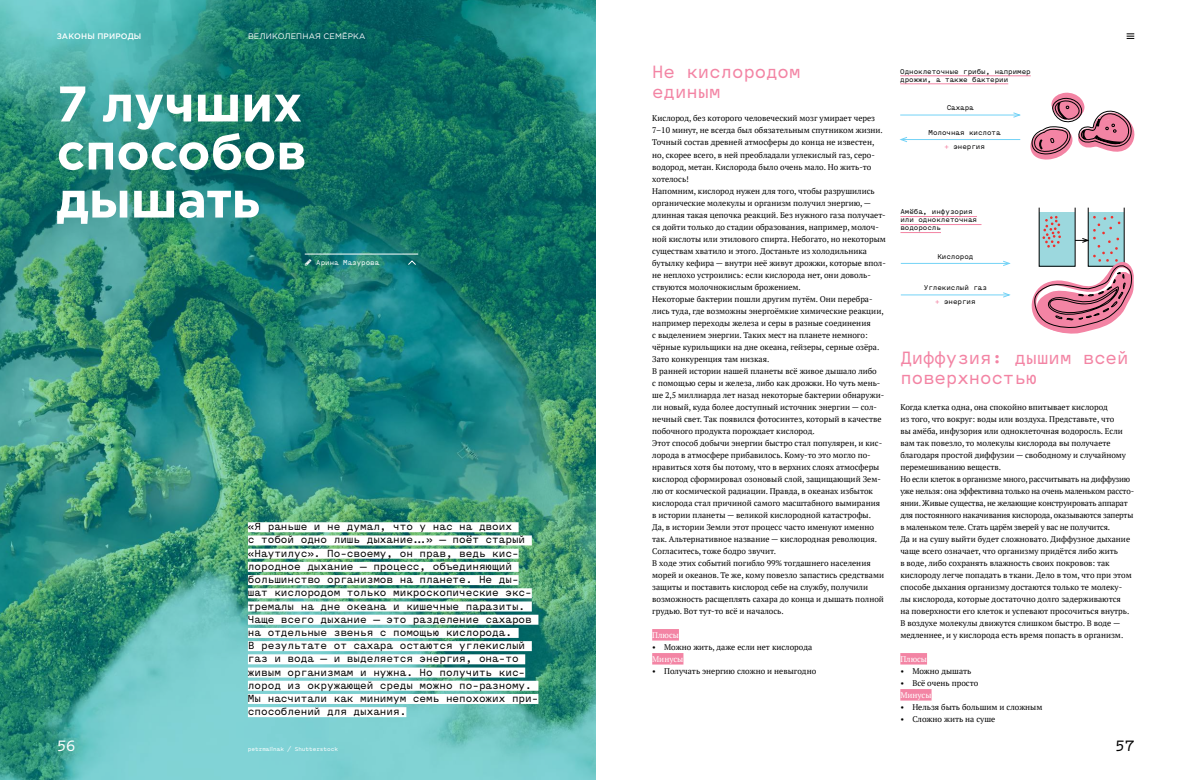
<style>
.page{position:relative;width:1191px;height:780px;background:#fff}
.page>*{position:absolute;margin:0;border:0;box-sizing:border-box;transform-origin:0 0}
.t1{font:700 50px/48px "Gotham Pro";color:#fff;text-align:justify}
.t2{font:19px/20px "Menoe Grotesque";color:#f384a4}
.t3{font:16px "Menoe Grotesque";color:#fff}
.t4{font:16px "Menoe Grotesque";color:#000}
.t5{font:11px/13.2px "Menoe Grotesque";color:#000}
.t6{font:8.2px/12px "PT Serif";color:#000}
.t7{font:8.2px "PT Serif";color:#fff}
.t8{font:8px "Gotham Pro";letter-spacing:.02em;color:#fff}
.t9{font:500 8px "Gotham Pro";letter-spacing:.02em;color:#fff}
.t10{font:7.5px/8px "Menoe Grotesque";color:#000}
.t11{font:7.5px "Menoe Grotesque";color:#fff}
.t12{font:6px "Menoe Grotesque";color:#fff}
.s1{color:#f384a4}
</style>
<div class="page">
<img style="left:0;top:0;width:596px;height:780px">
<hr style="left:305px;top:253px;width:113px;height:1px;background:#fff">
<svg style="left:407px;top:259px;width:10px;height:7px"></svg>
<div style="left:652px;top:629px;width:27px;height:11px;background:#f384a4"></div>
<div style="left:652px;top:653px;width:31px;height:11px;background:#f384a4"></div>
<div style="left:900px;top:653px;width:27px;height:11px;background:#f384a4"></div>
<div style="left:900px;top:689px;width:31px;height:11px;background:#f384a4"></div>
<div style="left:248px;top:522px;width:270px;height:10px;background:#fff"></div>
<div style="left:248px;top:535px;width:284px;height:10px;background:#fff"></div>
<div style="left:248px;top:548px;width:270px;height:10px;background:#fff"></div>
<div style="left:248px;top:562px;width:270px;height:10px;background:#fff"></div>
<div style="left:248px;top:575px;width:270px;height:10px;background:#fff"></div>
<div style="left:248px;top:588px;width:284px;height:10px;background:#fff"></div>
<div style="left:248px;top:601px;width:284px;height:10px;background:#fff"></div>
<div style="left:248px;top:614px;width:290px;height:10px;background:#fff"></div>
<div style="left:248px;top:628px;width:270px;height:10px;background:#fff"></div>
<div style="left:248px;top:641px;width:284px;height:10px;background:#fff"></div>
<div style="left:248px;top:654px;width:277px;height:10px;background:#fff"></div>
<div style="left:248px;top:667px;width:277px;height:10px;background:#fff"></div>
<div style="left:248px;top:680px;width:290px;height:10px;background:#fff"></div>
<div style="left:248px;top:694px;width:290px;height:10px;background:#fff"></div>
<div style="left:248px;top:707px;width:158px;height:10px;background:#fff"></div>
<hr style="left:900px;top:75px;width:130px;height:1px;background:#f384a4">
<hr style="left:900px;top:83px;width:108px;height:1px;background:#f384a4">
<hr style="left:900px;top:115px;width:119px;height:1px;background:#00aeef">
<hr style="left:901px;top:139px;width:119px;height:1px;background:#00aeef">
<svg style="left:899px;top:137px;width:8px;height:5px"></svg>
<hr style="left:900px;top:216px;width:77px;height:1px;background:#f384a4">
<hr style="left:900px;top:224px;width:81px;height:1px;background:#f384a4">
<hr style="left:900px;top:232px;width:41px;height:1px;background:#f384a4">
<hr style="left:900px;top:263px;width:109px;height:1px;background:#00aeef">
<hr style="left:900px;top:294px;width:109px;height:1px;background:#00aeef">
<svg style="left:1002px;top:75px;width:133px;height:259px"></svg>
<svg style="left:1126px;top:33px;width:8px;height:6px"></svg>
<svg style="left:305px;top:259px;width:6px;height:7px"></svg>
<p class="t9" style="left:57px;top:32px;width:86px">ЗАКОНЫ ПРИРОДЫ</p>
<p class="t8" style="left:248px;top:32px;width:119px">ВЕЛИКОЛЕПНАЯ СЕМЁРКА</p>
<h1 class="t1" style="left:57px;top:78px;width:251px">7 лучших способов дышать</h1>
<p class="t11" style="left:316px;top:258px;width:64px">Арина Мазурова</p>
<p class="t5" style="left:248px;top:520px;width:292px">«Я раньше и не думал, что у нас на двоих<br>с тобой одно лишь дыхание...» — поёт старый «Наутилус». По-своему, он прав, ведь кис&shy;лородное дыхание — процесс, объединяющий большинство организмов на планете. Не ды&shy;шат кислородом только микроскопические экс&shy;тремалы на дне океана и кишечные паразиты.<br>Чаще всего дыхание — это разделение сахаров на отдельные звенья с помощью кислорода.<br>В результате от сахара остаются углекислый газ и вода — и выделяется энергия, она-то живым организмам и нужна. Но получить кис&shy;лород из окружающей среды можно по-разному.<br>Мы насчитали как минимум семь непохожих при&shy;способлений для дыхания.</p>
<h2 class="t2" style="left:652px;top:62px;width:150px">Не кислородом единым</h2>
<p class="t6" style="left:652px;top:112px;width:235px">Кислород, без которого человеческий мозг умирает через 7–10 минут, не всегда был обязательным спутником жизни.<br>Точный состав древней атмосферы до конца не известен, но, скорее всего, в ней преобладали углекислый газ, серо&shy;водород, метан. Кислорода было очень мало. Но жить-то хотелось!<br>Напомним, кислород нужен для того, чтобы разрушились органические молекулы и организм получил энергию, — длинная такая цепочка реакций. Без нужного газа получает&shy;ся дойти только до стадии образования, например, молоч&shy;ной кислоты или этилового спирта. Небогато, но некоторым существам хватило и этого. Достаньте из холодильника бутылку кефира — внутри неё живут дрожжи, которые впол&shy;не неплохо устроились: если кислорода нет, они доволь&shy;ствуются молочнокислым брожением.<br>Некоторые бактерии пошли другим путём. Они перебра&shy;лись туда, где возможны энергоёмкие химические реакции, например переходы железа и серы в разные соединения<br>с выделением энергии. Таких мест на планете немного: чёрные курильщики на дне океана, гейзеры, серные озёра.<br>Зато конкуренция там низкая.<br>В ранней истории нашей планеты всё живое дышало либо<br>с помощью серы и железа, либо как дрожжи. Но чуть мень&shy;ше 2,5 миллиарда лет назад некоторые бактерии обнаружи&shy;ли новый, куда более доступный источник энергии — сол&shy;нечный свет. Так появился фотосинтез, который в качестве побочного продукта порождает кислород.<br>Этот способ добычи энергии быстро стал популярен, и кис&shy;лорода в атмосфере прибавилось. Кому-то это могло по&shy;нравиться хотя бы потому, что в верхних слоях атмосферы кислород сформировал озоновый слой, защищающий Зем&shy;лю от космической радиации. Правда, в океанах избыток кислорода стал причиной самого масштабного вымирания в истории планеты — великой кислородной катастрофы.<br>Да, в истории Земли этот процесс часто именуют именно так. Альтернативное название — кислородная революция.<br>Согласитесь, тоже бодро звучит.<br>В ходе этих событий погибло 99% тогдашнего населения морей и океанов. Те же, кому повезло запастись средствами защиты и поставить кислород себе на службу, получили возможность расщеплять сахара до конца и дышать полной грудью. Вот тут-то всё и началось.</p>
<p class="t7" style="left:652px;top:629px;width:28px">Плюсы</p>
<p class="t6" style="left:652px;top:640px;width:162px">• Можно жить, даже если нет кислорода</p>
<p class="t7" style="left:652px;top:653px;width:33px">Минусы</p>
<p class="t6" style="left:652px;top:664px;width:165px">• Получать энергию сложно и невыгодно</p>
<p class="t10" style="left:900px;top:67px;width:132px">Одноклеточные грибы, например дрожжи, а также бактерии</p>
<p class="t10" style="left:946px;top:103px;width:28px">Сахара</p>
<p class="t10" style="left:928px;top:126px;width:73px;line-height:13.5px;text-align:center">Молочная кислота <span class="s1">+</span> энергия</p>
<p class="t10" style="left:900px;top:208px;width:78px">Амёба, инфузория или одноклеточная водоросль</p>
<p class="t10" style="left:937px;top:253px;width:37px">Кислород</p>
<p class="t10" style="left:924px;top:281px;width:64px;line-height:13.9px;text-align:center">Углекислый газ <span class="s1">+</span> энергия</p>
<h2 class="t2" style="left:900px;top:348px;width:230px">Диффузия: дышим всей поверхностью</h2>
<p class="t6" style="left:900px;top:400px;width:235px">Когда клетка одна, она спокойно впитывает кислород<br>из того, что вокруг: воды или воздуха. Представьте, что<br>вы амёба, инфузория или одноклеточная водоросль. Если вам так повезло, то молекулы кислорода вы получаете благодаря простой диффузии — свободному и случайному перемешиванию веществ.<br>Но если клеток в организме много, рассчитывать на диффузию уже нельзя: она эффективна только на очень маленьком рассто&shy;янии. Живые существа, не желающие конструировать аппарат для постоянного накачивания кислорода, оказываются заперты в маленьком теле. Стать царём зверей у вас не получится.<br>Да и на сушу выйти будет сложновато. Диффузное дыхание чаще всего означает, что организму придётся либо жить<br>в воде, либо сохранять влажность своих покровов: так кислороду легче попадать в ткани. Дело в том, что при этом способе дыхания организму достаются только те молеку&shy;лы кислорода, которые достаточно долго задерживаются<br>на поверхности его клеток и успевают просочиться внутрь.<br>В воздухе молекулы движутся слишком быстро. В воде — медленнее, и у кислорода есть время попасть в организм.</p>
<p class="t7" style="left:900px;top:653px;width:28px">Плюсы</p>
<p class="t6" style="left:900px;top:664px;width:73px">• Можно дышать</p>
<p class="t6" style="left:900px;top:676px;width:79px">• Всё очень просто</p>
<p class="t7" style="left:900px;top:689px;width:33px">Минусы</p>
<p class="t6" style="left:900px;top:700px;width:144px">• Нельзя быть большим и сложным</p>
<p class="t6" style="left:900px;top:712px;width:96px">• Сложно жить на суше</p>
<h3 class="t3" style="left:57px;top:736px;width:21px">56</h3>
<h3 class="t4" style="left:1115px;top:736px;width:21px">57</h3>
<p class="t12" style="left:248px;top:745px;width:92px">petrmalinak / Shutterstock</p>
</div>
